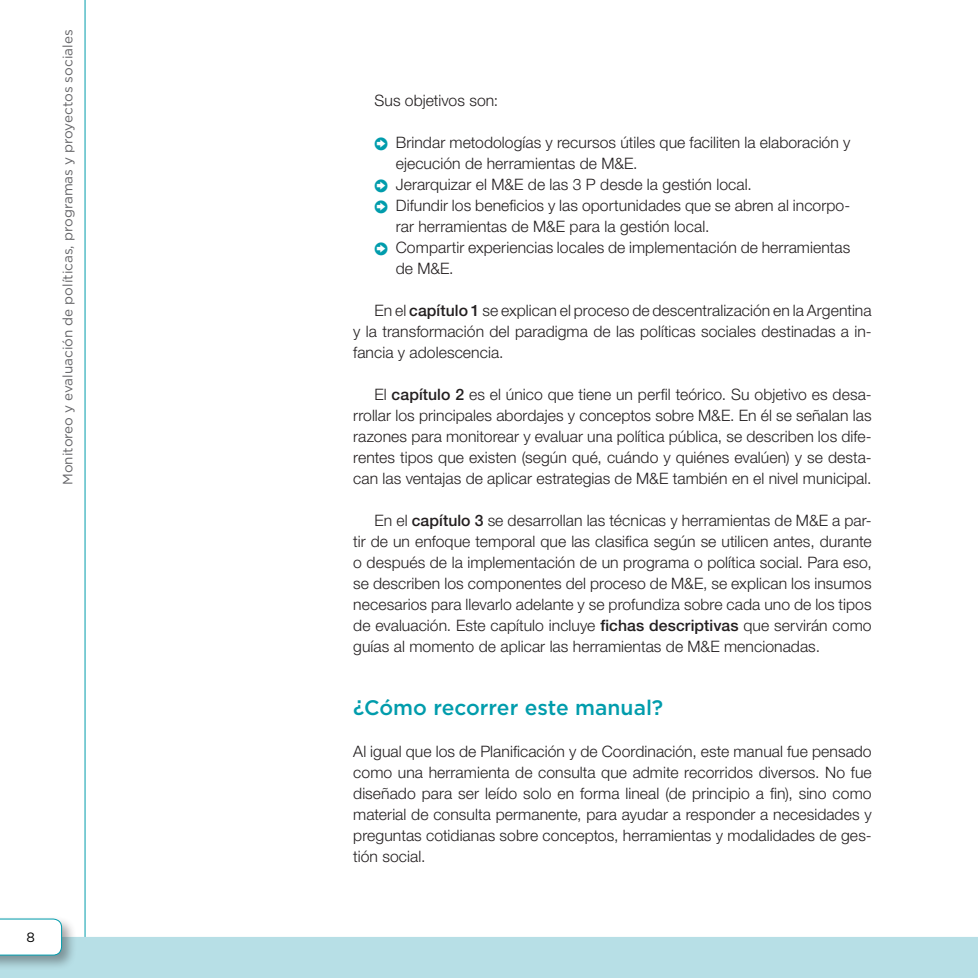
<style>
.page{position:relative;width:978px;height:978px;background:#fff}
.page>*{position:absolute;margin:0;border:0;box-sizing:border-box;transform-origin:0 0}
.titulo_2{font:500 21px "Gotham";color:#009cac}
.texto{font:300 15.75px/21px "Helvetica Neue LT Std";letter-spacing:.005em;color:#231f20}
.texto_primer_parrafo{font:300 15.75px/21px "Helvetica Neue LT Std";letter-spacing:.005em;color:#231f20;text-align:justify}
.t1{font:13.5px "Gotham";color:#636366}
.t2{font:13.5px "Gotham";color:#000}
.s1{font-weight:500}
</style>
<div class="page">
<hr style="left:85px;top:0;width:1px;height:978px;background:#009cac">
<div style="left:0;top:937px;width:978px;height:41px;background:#b7dfe6"></div>
<div style="left:0;top:916px;width:77px;height:55px;background:#231f20;opacity:.4"></div>
<svg style="left:0;top:919px;width:62px;height:36px"></svg>
<p class="t1" style="left:59px;top:485px;width:457px;rotate:-90deg">Monitoreo y evaluación de políticas, programas y proyectos sociales</p>
<p class="t2" style="left:26px;top:929px;width:10px">8</p>
<p class="texto" style="left:375px;top:90px;width:125px">Sus objetivos son:</p>
<p class="texto" style="left:396px;top:132px;width:456px">Brindar metodologías y recursos útiles que faciliten la elaboración y ejecución de herramientas de M&amp;E.</p>
<p class="texto" style="left:396px;top:174px;width:358px">Jerarquizar el M&amp;E de las 3 P desde la gestión local.</p>
<p class="texto" style="left:396px;top:195px;width:456px">Difundir los beneficios y las oportunidades que se abren al incorpo&shy;rar herramientas de M&amp;E para la gestión local.</p>
<p class="texto" style="left:396px;top:237px;width:456px">Compartir experiencias locales de implementación de herramientas de M&amp;E.</p>
<p class="texto" style="left:353px;top:300px;width:520px;text-align:justify;text-indent:21px">En el <span class="s1">capítulo 1</span> se explican el proceso de descentralización en la Argentina y la transformación del paradigma de las políticas sociales destinadas a in&shy;fancia y adolescencia.</p>
<p class="texto" style="left:353px;top:384px;width:520px;text-align:justify;text-indent:21px">El <span class="s1">capítulo 2</span> es el único que tiene un perfil teórico. Su objetivo es desa&shy;rrollar los principales abordajes y conceptos sobre M&amp;E. En él se señalan las razones para monitorear y evaluar una política pública, se describen los dife&shy;rentes tipos que existen (según qué, cuándo y quiénes evalúen) y se desta&shy;can las ventajas de aplicar estrategias de M&amp;E también en el nivel municipal.</p>
<p class="texto" style="left:353px;top:510px;width:520px;text-align:justify;text-indent:21px">En el <span class="s1">capítulo 3</span> se desarrollan las técnicas y herramientas de M&amp;E a par&shy;tir de un enfoque temporal que las clasifica según se utilicen antes, durante o después de la implementación de un programa o política social. Para eso, se describen los componentes del proceso de M&amp;E, se explican los insumos necesarios para llevarlo adelante y se profundiza sobre cada uno de los tipos de evaluación. Este capítulo incluye <span class="s1">fichas descriptivas</span> que servirán como guías al momento de aplicar las herramientas de M&amp;E mencionadas.</p>
<p class="titulo_2" style="left:353px;top:694px;width:312px">¿Cómo recorrer este manual?</p>
<p class="texto_primer_parrafo" style="left:353px;top:741px;width:520px">Al igual que los de Planificación y de Coordinación, este manual fue pensado como una herramienta de consulta que admite recorridos diversos. No fue diseñado para ser leído solo en forma lineal (de principio a fin), sino como material de consulta permanente, para ayudar a responder a necesidades y preguntas cotidianas sobre conceptos, herramientas y modalidades de ges&shy;tión social.</p>
</div>
